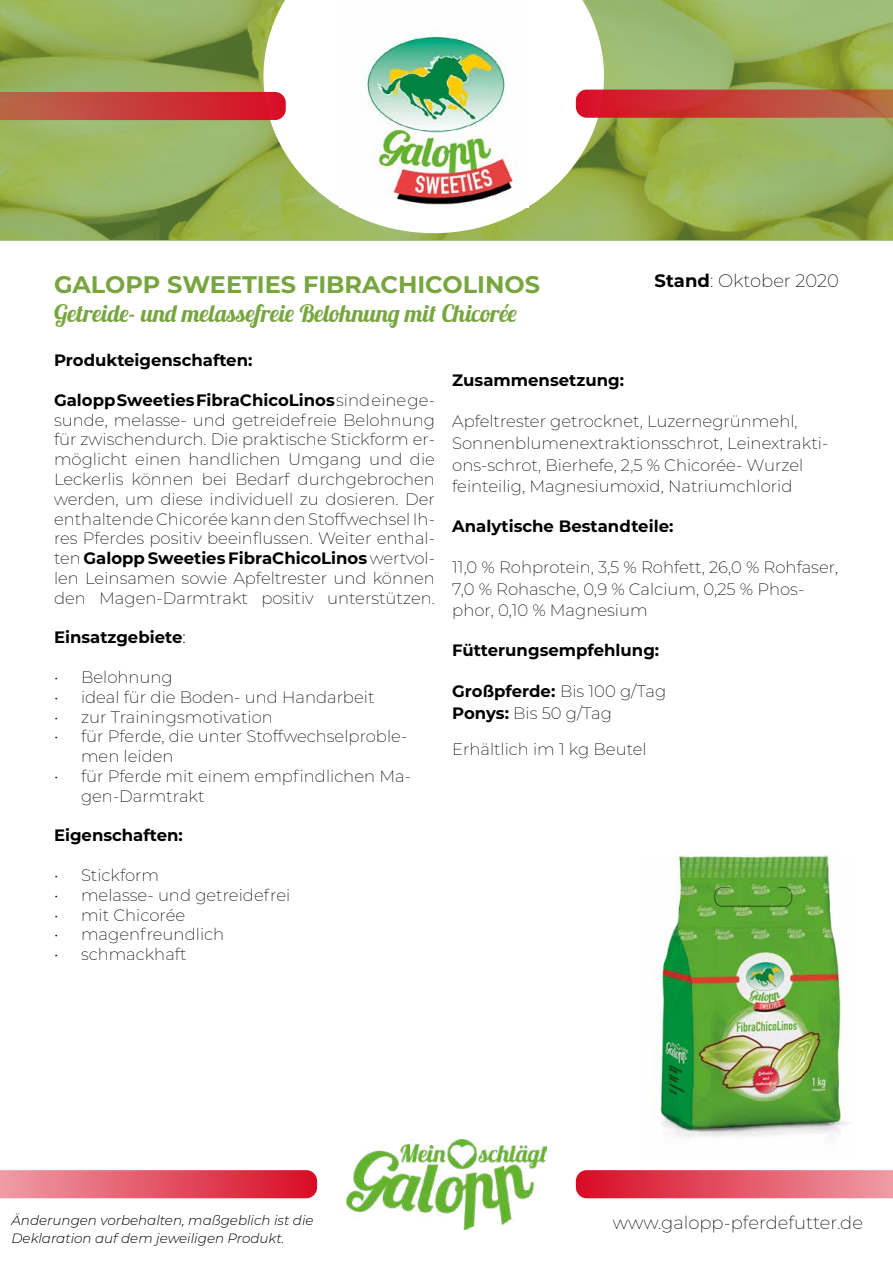
<style>
.page{position:relative;width:893px;height:1263px;background:#fff}
.page>*{position:absolute;margin:0;border:0;box-sizing:border-box;transform-origin:0 0}
.t1{font:24px "Lobster 1.3";color:#77a63e}
.t2{font:700 24px "Montserrat";color:#77a63e}
.t3{font:200 18px "Montserrat";color:#000}
.t4{font:200 16.5px/19.8px "Montserrat";color:#000}
.t5{font:700 16.5px "Montserrat";color:#000}
.t6{font:italic 300 13.5px/18px "Montserrat";color:#000}
.s1{font-weight:700}
.s2{font-weight:300}
.s3{font-weight:200}
</style>
<div class="page">
<svg style="left:0;top:0;width:893px;height:240px;background:#94af5a"></svg>
<svg style="left:263px;top:0;width:341px;height:233px"></svg>
<img style="left:346px;top:1139px;width:200px;height:90px">
<img style="left:652px;top:856px;width:197px;height:282px">
<svg style="left:0;top:92px;width:286px;height:28px;background:#c83b39"></svg>
<img style="left:339px;top:4px;width:189px;height:204px">
<svg style="left:576px;top:90px;width:317px;height:28px;background:#c54038"></svg>
<svg style="left:0;top:1170px;width:317px;height:28px;background:#e45667"></svg>
<svg style="left:576px;top:1170px;width:317px;height:28px;background:#e45667"></svg>
<p class="t3" style="left:655px;top:269px;width:186px"><span class="s1">Stand</span>: Oktober 2020</p>
<p class="t2" style="left:54px;top:267px;width:488px">GALOPP SWEETIES FIBRACHICOLINOS</p>
<p class="t1" style="left:54px;top:298px;width:465px">Getreide- und melassefreie Belohnung mit Chicorée</p>
<p class="t5" style="left:54px;top:348px;width:200px">Produkteigenschaften:</p>
<p class="t4" style="left:54px;top:390px;width:383px;text-align:justify"><span class="s1">Galopp Sweeties FibraChicoLinos</span> sind eine ge&shy;sunde, melasse- und getreidefreie Belohnung für zwischendurch. Die praktische Stickform er&shy;möglicht einen handlichen Umgang und die Leckerlis können bei Bedarf durchgebrochen werden, um diese individuell zu dosieren. Der enthaltende Chicorée kann den Stoffwechsel Ih&shy;res Pferdes positiv beeinflussen. Weiter enthal&shy;ten <span class="s1">Galopp Sweeties FibraChicoLinos</span> wertvol&shy;len Leinsamen sowie Apfeltrester und können den Magen-Darmtrakt positiv unterstützen.</p>
<p class="t5" style="left:54px;top:626px;width:133px">Einsatzgebiete<span class="s2">:</span></p>
<p class="t4" style="left:54px;top:667px;width:120px">• Belohnung</p>
<p class="t4" style="left:54px;top:687px;width:322px">• ideal für die Boden- und Handarbeit</p>
<p class="t4" style="left:54px;top:706px;width:221px">• zur Trainingsmotivation</p>
<p class="t4" style="left:81px;top:726px;width:328px;text-indent:-27px">• für Pferde, die unter Stoffwechselproble&shy;men leiden</p>
<p class="t4" style="left:81px;top:766px;width:331px;text-indent:-27px">• für Pferde mit einem empfindlichen Ma&shy;gen-Darmtrakt</p>
<p class="t5" style="left:54px;top:824px;width:130px">Eigenschaften:</p>
<p class="t4" style="left:54px;top:865px;width:107px">• Stickform</p>
<p class="t4" style="left:54px;top:885px;width:238px">• melasse- und getreidefrei</p>
<p class="t4" style="left:54px;top:904px;width:133px">• mit Chicorée</p>
<p class="t4" style="left:54px;top:924px;width:172px">• magenfreundlich</p>
<p class="t4" style="left:54px;top:944px;width:134px">• schmackhaft</p>
<p class="t5" style="left:452px;top:368px;width:173px">Zusammensetzung:</p>
<p class="t4" style="left:452px;top:410px;width:378px;line-height:21.6px">Apfeltrester getrocknet, Luzernegrünmehl, Sonnenblumenextraktionsschrot, Leinextrakti&shy;ons-schrot, Bierhefe, 2,5 % Chicorée- Wurzel feinteilig, Magnesiumoxid, Natriumchlorid</p>
<p class="t5" style="left:452px;top:514px;width:223px">Analytische Bestandteile:</p>
<p class="t4" style="left:452px;top:556px;width:387px;line-height:21.6px">11,0 % Rohprotein, 3,5 % Rohfett, 26,0 % Rohfaser,<br>7,0 % Rohasche, 0,9 % Calcium, 0,25 % Phos&shy;phor, 0,10 % Magnesium</p>
<p class="t5" style="left:452px;top:638px;width:209px">Fütterungsempfehlung:</p>
<p class="t5" style="left:452px;top:680px;width:216px">Großpferde: <span class="s3">Bis 100 g/Tag</span></p>
<p class="t4" style="left:452px;top:703px;width:161px"><span class="s1">Ponys:</span> Bis 50 g/Tag</p>
<p class="t4" style="left:452px;top:739px;width:196px">Erhältlich im 1 kg Beutel</p>
<p class="t6" style="left:11px;top:1211px;width:304px">Änderungen vorbehalten, maßgeblich ist die<br>Deklaration auf dem jeweiligen Produkt.</p>
<p class="t3" style="left:613px;top:1211px;width:251px">www.galopp-pferdefutter.de</p>
</div>
